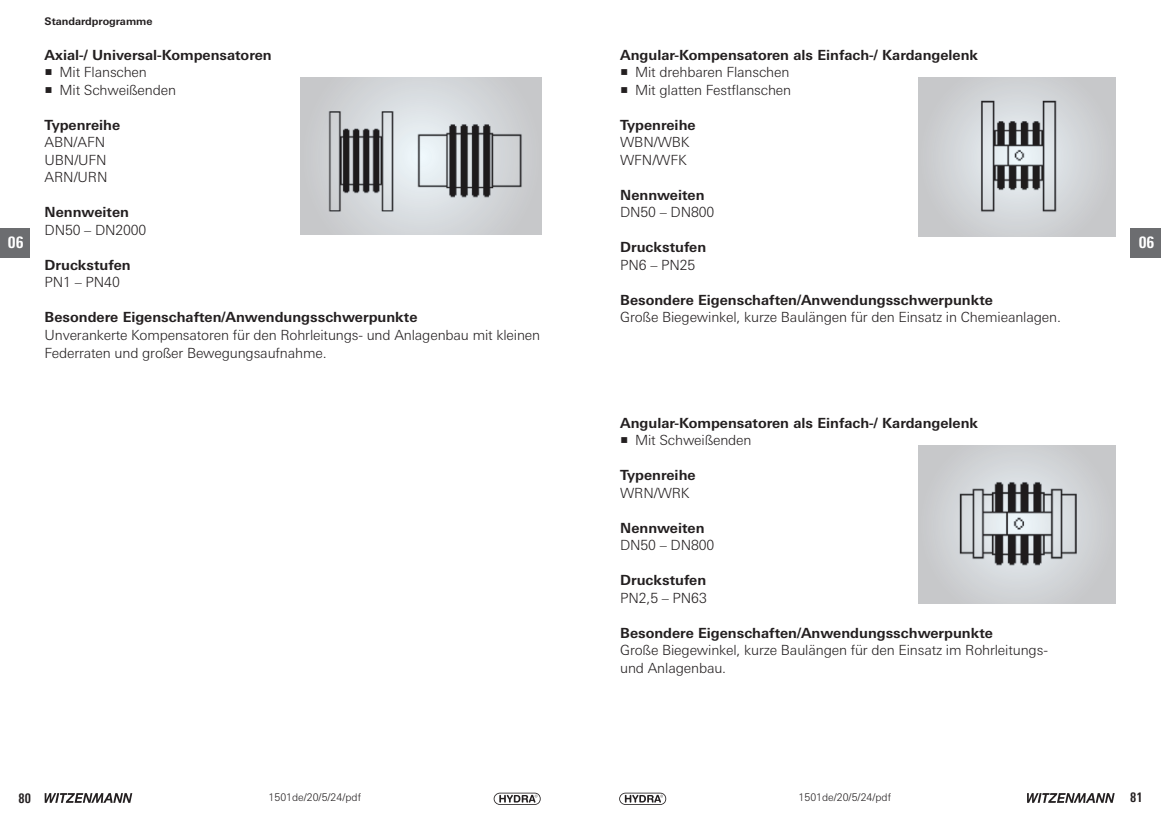
<style>
.page{position:relative;width:1161px;height:819px;background:#fff}
.page>*{position:absolute;margin:0;border:0;box-sizing:border-box;transform-origin:0 0}
.t1{font:800 condensed 15.75px "Univers Next Pro";color:#fff}
.t2{font:300 14px/17.5px "Univers Next Pro";letter-spacing:-.01em;color:#231f20}
.t3{font:700 14px "Univers Next Pro";color:#231f20}
.t4{font:700 condensed 13.12px "Univers Next Pro";color:#231f20}
.t5{font:300 10.5px "Univers Next Pro";color:#231f20}
.t6{font:700 10.5px "Univers Next Pro";color:#231f20}
</style>
<div class="page">
<div style="left:1130px;top:228px;width:31px;height:30px;background:#6c6d70"></div>
<div style="left:0;top:228px;width:30px;height:30px;background:#6c6d70"></div>
<svg style="left:45px;top:793px;width:87px;height:9px"></svg>
<svg style="left:1027px;top:793px;width:87px;height:9px"></svg>
<svg style="left:494px;top:792px;width:47px;height:12px"></svg>
<svg style="left:619px;top:792px;width:47px;height:12px"></svg>
<div style="left:918px;top:77px;width:198px;height:159px;background:#cdcfd2"></div>
<div style="left:918px;top:445px;width:198px;height:159px;background:#ccced1"></div>
<img style="left:978px;top:98px;width:87px;height:118px">
<img style="left:957px;top:477px;width:121px;height:95px">
<svg style="left:300px;top:77px;width:242px;height:158px"></svg>
<img style="left:323px;top:107px;width:79px;height:107px">
<img style="left:416px;top:121px;width:111px;height:83px">
<p class="t6" style="left:45px;top:15px;width:109px">Standardprogramme</p>
<p class="t3" style="left:45px;top:46px;width:229px">Axial-/ Universal-Kompensatoren</p>
<p class="t2" style="left:60px;top:64px;width:118px">Mit Flanschen<br>Mit Schweißenden</p>
<p class="t3" style="left:45px;top:116px;width:77px">Typenreihe</p>
<p class="t2" style="left:45px;top:134px;width:64px">ABN/AFN<br>UBN/UFN<br>ARN/URN</p>
<p class="t3" style="left:45px;top:204px;width:86px">Nennweiten</p>
<p class="t2" style="left:45px;top:221px;width:103px">DN50 – DN2000</p>
<p class="t3" style="left:45px;top:256px;width:88px">Druckstufen</p>
<p class="t2" style="left:45px;top:274px;width:77px">PN1 – PN40</p>
<p class="t3" style="left:45px;top:309px;width:374px">Besondere Eigenschaften/Anwendungsschwerpunkte</p>
<p class="t2" style="left:45px;top:326px;width:497px">Unverankerte Kompensatoren für den Rohrleitungs- und Anlagenbau mit kleinen<br>Federraten und großer Bewegungsaufnahme.</p>
<p class="t3" style="left:620px;top:46px;width:360px">Angular-Kompensatoren als Einfach-/ Kardangelenk</p>
<p class="t2" style="left:635px;top:64px;width:158px">Mit drehbaren Flanschen<br>Mit glatten Festflanschen</p>
<p class="t3" style="left:620px;top:116px;width:77px">Typenreihe</p>
<p class="t2" style="left:620px;top:134px;width:71px">WBN/WBK<br>WFN/WFK</p>
<p class="t3" style="left:620px;top:186px;width:86px">Nennweiten</p>
<p class="t2" style="left:620px;top:204px;width:96px">DN50 – DN800</p>
<p class="t3" style="left:620px;top:239px;width:88px">Druckstufen</p>
<p class="t2" style="left:620px;top:256px;width:77px">PN6 – PN25</p>
<p class="t3" style="left:620px;top:291px;width:374px">Besondere Eigenschaften/Anwendungsschwerpunkte</p>
<p class="t2" style="left:620px;top:309px;width:442px">Große Biegewinkel, kurze Baulängen für den Einsatz in Chemieanlagen.</p>
<p class="t1" style="left:8px;top:233px;width:17px">06</p>
<p class="t1" style="left:1138px;top:233px;width:17px">06</p>
<p class="t3" style="left:620px;top:414px;width:360px">Angular-Kompensatoren als Einfach-/ Kardangelenk</p>
<p class="t2" style="left:635px;top:431px;width:118px">Mit Schweißenden</p>
<p class="t3" style="left:620px;top:466px;width:77px">Typenreihe</p>
<p class="t2" style="left:620px;top:484px;width:71px">WRN/WRK</p>
<p class="t3" style="left:620px;top:519px;width:86px">Nennweiten</p>
<p class="t2" style="left:620px;top:536px;width:96px">DN50 – DN800</p>
<p class="t3" style="left:620px;top:571px;width:88px">Druckstufen</p>
<p class="t2" style="left:620px;top:589px;width:88px">PN2,5 – PN63</p>
<p class="t3" style="left:620px;top:624px;width:374px">Besondere Eigenschaften/Anwendungsschwerpunkte</p>
<p class="t2" style="left:620px;top:641px;width:429px">Große Biegewinkel, kurze Baulängen für den Einsatz im Rohrleitungs&shy;und Anlagenbau.</p>
<p class="t4" style="left:19px;top:790px;width:14px">80</p>
<p class="t5" style="left:269px;top:791px;width:94px">1501de/20/5/24/pdf</p>
<p class="t5" style="left:798px;top:791px;width:94px">1501de/20/5/24/pdf</p>
<p class="t4" style="left:1130px;top:789px;width:14px">81</p>
</div>
